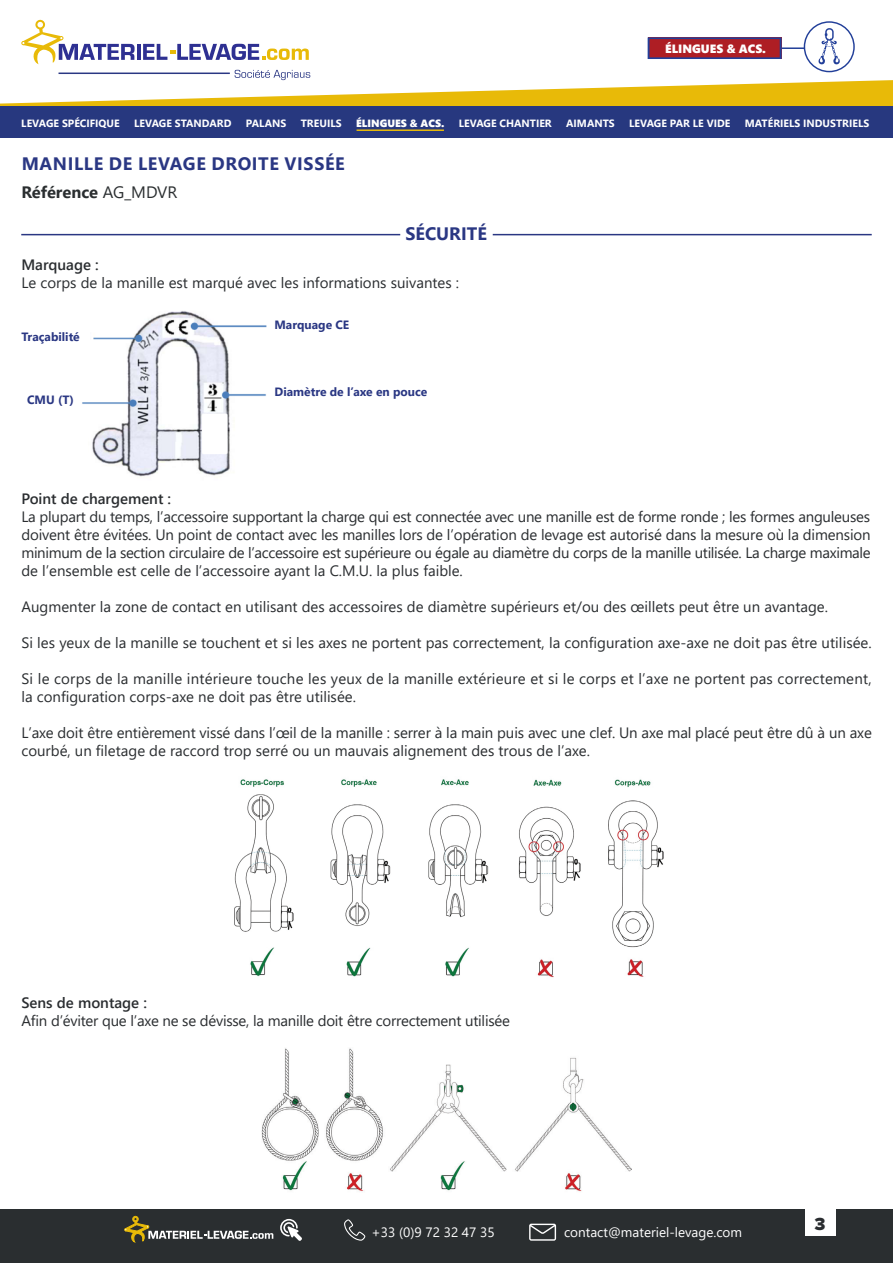
<style>
.page{position:relative;width:893px;height:1263px;background:#fff}
.page>*{position:absolute;margin:0;border:0;box-sizing:border-box;transform-origin:0 0}
.t1{font:700 18px "Segoe UI";letter-spacing:.035em;color:#2a3783}
.t2{font:700 18px "Segoe UI";color:#2a3783}
.t3{font:900 18px "Casto";color:#2a2d30}
.t4{font:700 16.5px "Segoe UI";color:#2a2e30}
.t5{font:15px/18px "Segoe UI";color:#2a2d30}
.t6{font:600 15px "Segoe UI";color:#2a2d30}
.t7{font:13.5px "Segoe UI";color:#fff}
.t8{font:700 12px "Segoe UI";color:#2a3783}
.t9{font:12px "Segoe UI Black";color:#fff}
.t10{font:700 10.5px "Segoe UI";color:#fff}
.t11{font:10.5px "Segoe UI Black";color:#fff}
.s1{font-weight:400}
</style>
<div class="page">
<div style="left:0;top:1209px;width:893px;height:54px;background:#2a2e30"></div>
<svg style="left:280px;top:1219px;width:22px;height:22px"></svg>
<svg style="left:344px;top:1219px;width:21px;height:22px"></svg>
<svg style="left:529px;top:1224px;width:27px;height:17px"></svg>
<svg style="left:124px;top:1216px;width:149px;height:26px"></svg>
<div style="left:805px;top:1206px;width:30px;height:30px;background:#fff"></div>
<hr style="left:21px;top:234px;width:379px;height:1px;background:#2a3783">
<hr style="left:493px;top:234px;width:379px;height:1px;background:#2a3783">
<svg style="left:0;top:20px;width:893px;height:86px"></svg>
<div style="left:0;top:106px;width:893px;height:31px;background:#27387f"></div>
<hr style="left:357px;top:129px;width:87px;height:2px;background:#e8ba08">
<img style="left:82px;top:311px;width:185px;height:166px">
<div style="left:22px;top:328px;width:67px;height:16px;background:#fff"></div>
<img style="left:234px;top:779px;width:430px;height:199px">
<img style="left:262px;top:1048px;width:369px;height:144px">
<p class="t9" style="left:665px;top:40px;width:102px">ÉLINGUES &amp; ACS.</p>
<p class="t10" style="left:21px;top:113px;width:100px">LEVAGE SPÉCIFIQUE</p>
<p class="t10" style="left:134px;top:113px;width:99px">LEVAGE STANDARD</p>
<p class="t10" style="left:246px;top:113px;width:42px">PALANS</p>
<p class="t10" style="left:301px;top:113px;width:42px">TREUILS</p>
<p class="t11" style="left:356px;top:115px;width:90px">ÉLINGUES &amp; ACS.</p>
<p class="t10" style="left:459px;top:113px;width:94px">LEVAGE CHANTIER</p>
<p class="t10" style="left:566px;top:113px;width:50px">AIMANTS</p>
<p class="t10" style="left:629px;top:113px;width:103px">LEVAGE PAR LE VIDE</p>
<p class="t10" style="left:745px;top:113px;width:126px">MATÉRIELS INDUSTRIELS</p>
<p class="t1" style="left:22px;top:147px;width:325px">MANILLE DE LEVAGE DROITE VISSÉE</p>
<p class="t4" style="left:21px;top:177px;width:157px">Référence <span class="s1">AG_MDVR</span></p>
<p class="t2" style="left:405px;top:217px;width:83px">SÉCURITÉ</p>
<p class="t6" style="left:21px;top:251px;width:79px">Marquage :</p>
<p class="t5" style="left:21px;top:273px;width:439px">Le corps de la manille est marqué avec les informations suivantes :</p>
<p class="t8" style="left:21px;top:325px;width:60px">Traçabilité</p>
<p class="t8" style="left:27px;top:389px;width:48px">CMU (T)</p>
<p class="t8" style="left:274px;top:313px;width:76px">Marquage CE</p>
<p class="t8" style="left:274px;top:381px;width:154px">Diamètre de l’axe en pouce</p>
<p class="t6" style="left:21px;top:485px;width:151px">Point de chargement :</p>
<p class="t5" style="left:21px;top:507px;width:851px;text-align:justify">La plupart du temps, l’accessoire supportant la charge qui est connectée avec une manille est de forme ronde ; les formes anguleuses doivent être évitées. Un point de contact avec les manilles lors de l’opération de levage est autorisé dans la mesure où la dimension minimum de la section circulaire de l’accessoire est supérieure ou égale au diamètre du corps de la manille utilisée. La charge maximale de l’ensemble est celle de l’accessoire ayant la C.M.U. la plus faible.</p>
<p class="t5" style="left:21px;top:597px;width:808px">Augmenter la zone de contact en utilisant des accessoires de diamètre supérieurs et/ou des œillets peut être un avantage.</p>
<p class="t5" style="left:21px;top:633px;width:852px">Si les yeux de la manille se touchent et si les axes ne portent pas correctement, la configuration axe-axe ne doit pas être utilisée.</p>
<p class="t5" style="left:21px;top:669px;width:852px">Si le corps de la manille intérieure touche les yeux de la manille extérieure et si le corps et l’axe ne portent pas correctement, la configuration corps-axe ne doit pas être utilisée.</p>
<p class="t5" style="left:21px;top:723px;width:852px">L’axe doit être entièrement vissé dans l’œil de la manille : serrer à la main puis avec une clef. Un axe mal placé peut être dû à un axe courbé, un filetage de raccord trop serré ou un mauvais alignement des trous de l’axe.</p>
<p class="t6" style="left:21px;top:989px;width:127px">Sens de montage :</p>
<p class="t5" style="left:21px;top:1011px;width:490px">Afin d’éviter que l’axe ne se dévisse, la manille doit être correctement utilisée</p>
<p class="t7" style="left:372px;top:1220px;width:125px">+33 (0)9 72 32 47 35</p>
<p class="t7" style="left:564px;top:1220px;width:180px">contact@materiel-levage.com</p>
<p class="t3" style="left:814px;top:1213px;width:12px">3</p>
</div>
